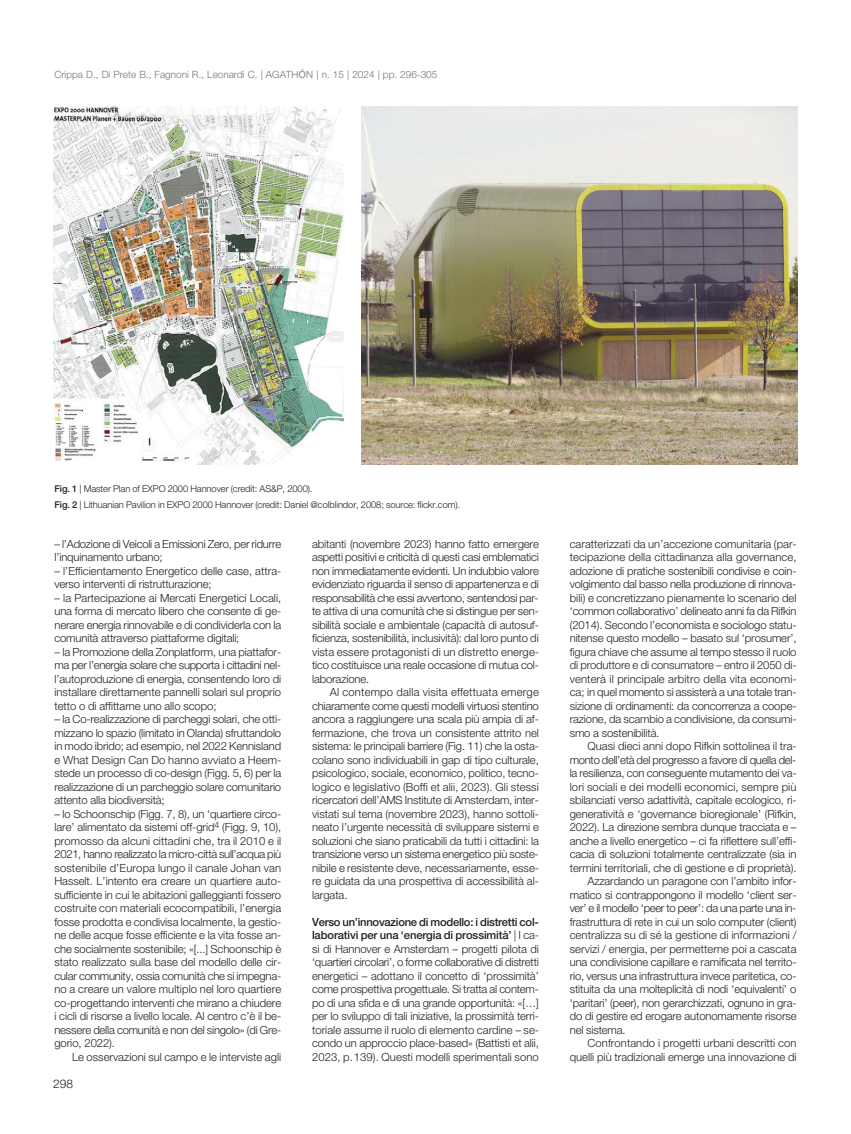
<style>
.page{position:relative;width:851px;height:1134px;background:#fff}
.page>*{position:absolute;margin:0;border:0;box-sizing:border-box;transform-origin:0 0}
.t1{font:300 11.88px "Helvetica Neue LT Std";color:#231f20}
.t2{font:300 11.25px/13.5px "Helvetica Neue LT Std";letter-spacing:-.01em;color:#231f20;text-align:justify}
.t3{font:300 10px "Helvetica Neue LT Std";color:#777574}
.t4{font:300 9.38px "Helvetica Neue LT Std";letter-spacing:-.01em;color:#231f20}
.s1{font-weight:500;color:#a290a9}
.s2{font-weight:500}
</style>
<div class="page">
<img style="left:53px;top:106px;width:290px;height:358px">
<img style="left:361px;top:106px;width:436px;height:358px">
<p class="t3" style="left:54px;top:70px;width:384px">Crippa D., Di Prete B., Fagnoni R., Leonardi C. | AGATH<span class="s1">Ó</span>N | n. 15 | 2024 | pp. 296-305</p>
<p class="t4" style="left:54px;top:485px;width:259px"><span class="s2">Fig. 1</span> | Master Plan of EXPO 2000 Hannover (credit: AS&amp;P, 2000).</p>
<p class="t4" style="left:54px;top:501px;width:407px"><span class="s2">Fig. 2</span> | Lithuanian Pavilion in EXPO 2000 Hannover (credit: Daniel @colblindor, 2008; source: flickr.com).</p>
<p class="t2" style="left:54px;top:538px;width:228px">– l’Adozione di Veicoli a Emissioni Zero, per ridurre l’inquinamento urbano;</p>
<p class="t2" style="left:54px;top:565px;width:228px">– l’Efficientamento Energetico delle case, attra&shy;verso interventi di ristrutturazione;</p>
<p class="t2" style="left:54px;top:592px;width:228px">– la Partecipazione ai Mercati Energetici Locali, una forma di mercato libero che consente di ge&shy;nerare energia rinnovabile e di condividerla con la comunità attraverso piattaforme digitali;</p>
<p class="t2" style="left:54px;top:646px;width:228px">– la Promozione della Zonplatform, una piattafor&shy;ma per l’energia solare che supporta i cittadini nel&shy;l’autoproduzione di energia, consentendo loro di installare direttamente pannelli solari sul proprio tetto o di affittarne uno allo scopo;</p>
<p class="t2" style="left:54px;top:714px;width:228px">– la Co-realizzazione di parcheggi solari, che otti&shy;mizzano lo spazio (limitato in Olanda) sfruttandolo in modo ibrido; ad esempio, nel 2022 Kennisland e What Design Can Do hanno avviato a Heem&shy;stede un processo di co-design (Figg. 5, 6) per la realizzazione di un parcheggio solare comunitario attento alla biodiversità;</p>
<p class="t2" style="left:54px;top:808px;width:228px">– lo Schoonschip (Figg. 7, 8), un ‘quartiere circo&shy;lare’ alimentato da sistemi off-grid<sup>4</sup> (Figg. 9, 10), promosso da alcuni cittadini che, tra il 2010 e il 2021, hanno realizzato la micro-città sull’acqua più sostenibile d’Europa lungo il canale Johan van Hasselt. L’intento era creare un quartiere auto&shy;sufficiente in cui le abitazioni galleggianti fossero costruite con materiali ecocompatibili, l’energia fosse prodotta e condivisa localmente, la gestio&shy;ne delle acque fosse efficiente e la vita fosse an&shy;che socialmente sostenibile; «[...] Schoonschip è stato realizzato sulla base del modello delle cir&shy;cular community, ossia comunità che si impegna&shy;no a creare un valore multiplo nel loro quartiere co-progettando interventi che mirano a chiudere i cicli di risorse a livello locale. Al centro c’è il be&shy;nessere della comunità e non del singolo» (di Gre&shy;gorio, 2022).</p>
<p class="t2" style="left:72px;top:1051px;width:210px">Le osservazioni sul campo e le interviste agli</p>
<p class="t1" style="left:53px;top:1079px;width:21px">298</p>
<p class="t2" style="left:312px;top:538px;width:228px">abitanti (novembre 2023) hanno fatto emergere aspetti positivi e criticità di questi casi emblematici non immediatamente evidenti. Un indubbio valore evidenziato riguarda il senso di appartenenza e di responsabilità che essi avvertono, sentendosi par&shy;te attiva di una comunità che si distingue per sen&shy;sibilità sociale e ambientale (capacità di autosuf&shy;ficienza, sostenibilità, inclusività): dal loro punto di vista essere protagonisti di un distretto energe&shy;tico costituisce una reale occasione di mutua col&shy;laborazione.</p>
<p class="t2" style="left:312px;top:687px;width:228px;text-indent:18px">Al contempo dalla visita effettuata emerge chiaramente come questi modelli virtuosi stentino ancora a raggiungere una scala più ampia di af&shy;fermazione, che trova un consistente attrito nel sistema: le principali barriere (Fig. 11) che la osta&shy;colano sono individuabili in gap di tipo culturale, psicologico, sociale, economico, politico, tecno&shy;logico e legislativo (Boffi et alii, 2023). Gli stessi ricercatori dell’AMS Institute di Amsterdam, inter&shy;vistati sul tema (novembre 2023), hanno sottoli&shy;neato l’urgente necessità di sviluppare sistemi e soluzioni che siano praticabili da tutti i cittadini: la transizione verso un sistema energetico più soste&shy;nibile e resistente deve, necessariamente, esse&shy;re guidata da una prospettiva di accessibilità al&shy;largata.</p>
<p class="t2" style="left:312px;top:916px;width:228px"><span class="s2">Verso un’innovazione di modello: i distretti col&shy;laborativi per una ‘energia di prossimità’</span> | I ca&shy;si di Hannover e Amsterdam – progetti pilota di ‘quartieri circolari’, o forme collaborative di distretti energetici – adottano il concetto di ‘prossimità’ come prospettiva progettuale. Si tratta al contem&shy;po di una sfida e di una grande opportunità: «[…] per lo sviluppo di tali iniziative, la prossimità terri&shy;toriale assume il ruolo di elemento cardine – se&shy;condo un approccio place-based» (Battisti et alii, 2023, p. 139). Questi modelli sperimentali sono</p>
<p class="t2" style="left:569px;top:538px;width:228px">caratterizzati da un’accezione comunitaria (par&shy;tecipazione della cittadinanza alla governance, adozione di pratiche sostenibili condivise e coin&shy;volgimento dal basso nella produzione di rinnova&shy;bili) e concretizzano pienamente lo scenario del ‘common collaborativo’ delineato anni fa da Rifkin (2014). Secondo l’economista e sociologo statu&shy;nitense questo modello – basato sul ‘prosumer’, figura chiave che assume al tempo stesso il ruolo di produttore e di consumatore – entro il 2050 di&shy;venterà il principale arbitro della vita economi&shy;ca; in quel momento si assisterà a una totale tran&shy;sizione di ordinamenti: da concorrenza a coope&shy;razione, da scambio a condivisione, da consumi&shy;smo a sostenibilità.</p>
<p class="t2" style="left:569px;top:741px;width:228px;text-indent:18px">Quasi dieci anni dopo Rifkin sottolinea il tra&shy;monto dell’età del progresso a favore di quella del&shy;la resilienza, con conseguente mutamento dei va&shy;lori sociali e dei modelli economici, sempre più sbilanciati verso adattività, capitale ecologico, ri&shy;generatività e ‘governance bioregionale’ (Rifkin, 2022). La direzione sembra dunque tracciata e – anche a livello energetico – ci fa riflettere sull’effi&shy;cacia di soluzioni totalmente centralizzate (sia in termini territoriali, che di gestione e di proprietà).</p>
<p class="t2" style="left:569px;top:876px;width:228px;text-indent:18px">Azzardando un paragone con l’ambito infor&shy;matico si contrappongono il modello ‘client ser&shy;ver’ e il modello ‘peer to peer’: da una parte una in&shy;frastruttura di rete in cui un solo computer (client) centralizza su di sé la gestione di informazioni / servizi / energia, per permetterne poi a cascata una condivisione capillare e ramificata nel territo&shy;rio, versus una infrastruttura invece paritetica, co&shy;stituita da una molteplicità di nodi ‘equivalenti’ o ‘paritari’ (peer), non gerarchizzati, ognuno in gra&shy;do di gestire ed erogare autonomamente risorse nel sistema.</p>
<p class="t2" style="left:569px;top:1038px;width:228px;text-align:right">Confrontando i progetti urbani descritti con quelli più tradizionali emerge una innovazione di</p>
</div>
